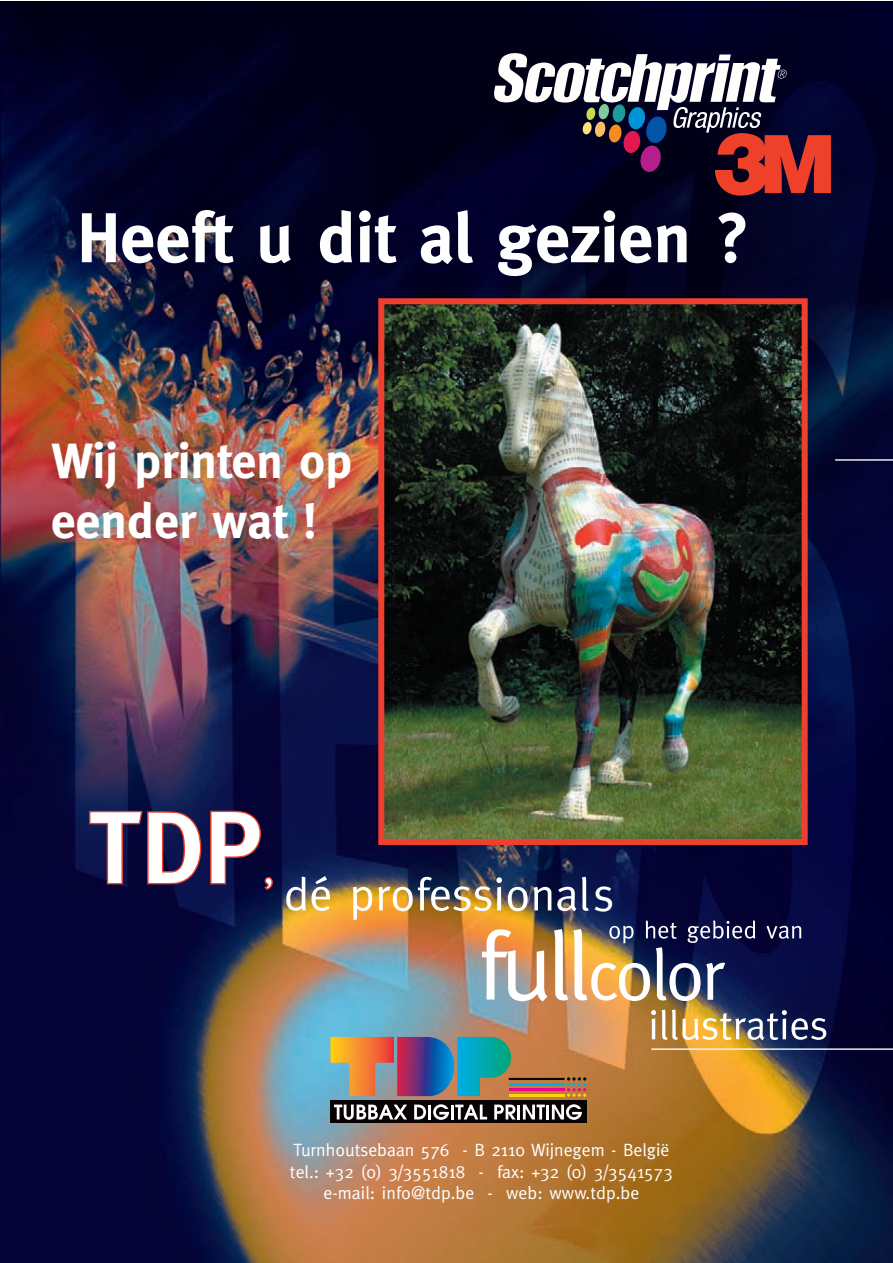
<style>
.page{position:relative;width:893px;height:1263px;background:#fff}
.page>*{position:absolute;margin:0;border:0;box-sizing:border-box;transform-origin:0 0}
.t1{font:700 70.5px "Meta";color:#fff}
.t2{font:700 49.5px/59.4px "Meta";color:#fff}
.t3{font:47.4px "Meta";color:#fff}
.t4{font:17.85px/21.3px "Meta";letter-spacing:.005em;color:#fff;text-align:center}
</style>
<div class="page">
<img style="left:0;top:2px;width:893px;height:1261px">
<div style="left:330px;top:1100px;width:256px;height:23px;background:#080302"></div>
<hr style="left:509px;top:1078px;width:56px;height:2px;background:#080302">
<hr style="left:509px;top:1083px;width:56px;height:2px;background:#00aeef">
<hr style="left:509px;top:1089px;width:56px;height:2px;background:#ed028c">
<hr style="left:509px;top:1094px;width:56px;height:2px;background:#fed304">
<svg style="left:567px;top:1077px;width:19px;height:20px"></svg>
<svg style="left:330px;top:1037px;width:182px;height:59px;background:#787f80"></svg>
<svg style="left:334px;top:1104px;width:73px;height:16px"></svg>
<svg style="left:414px;top:1104px;width:12px;height:15px"></svg>
<hr style="left:428px;top:1104px;width:3px;height:15px;background:#fff">
<svg style="left:433px;top:1104px;width:16px;height:16px"></svg>
<hr style="left:451px;top:1104px;width:3px;height:15px;background:#fff">
<svg style="left:455px;top:1104px;width:32px;height:15px"></svg>
<svg style="left:494px;top:1104px;width:22px;height:15px"></svg>
<hr style="left:517px;top:1104px;width:3px;height:15px;background:#fff">
<svg style="left:523px;top:1104px;width:22px;height:15px"></svg>
<hr style="left:546px;top:1104px;width:3px;height:15px;background:#fff">
<svg style="left:552px;top:1104px;width:30px;height:16px"></svg>
<svg style="left:88px;top:810px;width:185px;height:79px"></svg>
<svg style="left:493px;top:53px;width:338px;height:143px"></svg>
<img style="left:385px;top:305px;width:416px;height:533px">
<div style="left:378px;top:298px;width:430px;height:547px;border:6px solid #ef3f2f"></div>
<hr style="left:835px;top:459px;width:58px;height:2px;background:#fff">
<hr style="left:651px;top:1048px;width:242px;height:2px;background:#fff">
<img style="left:651px;top:1009px;width:175px;height:31px">
<img style="left:286px;top:876px;width:515px;height:125px">
<h1 class="t1" style="left:77px;top:197px;width:674px">Heeft u dit al gezien ?</h1>
<h2 class="t2" style="left:51px;top:431px;width:303px">Wij printen op eender wat !</h2>
<h3 class="t3" style="left:594px;top:867px;width:22px">s</h3>
<p class="t4" style="left:290px;top:1139px;width:385px">Turnhoutsebaan 576 - B 2110 Wijnegem - België tel.: +32 (0) 3/3551818 - fax: +32 (0) 3/3541573 e-mail: info@tdp.be - web: www.tdp.be</p>
</div>
